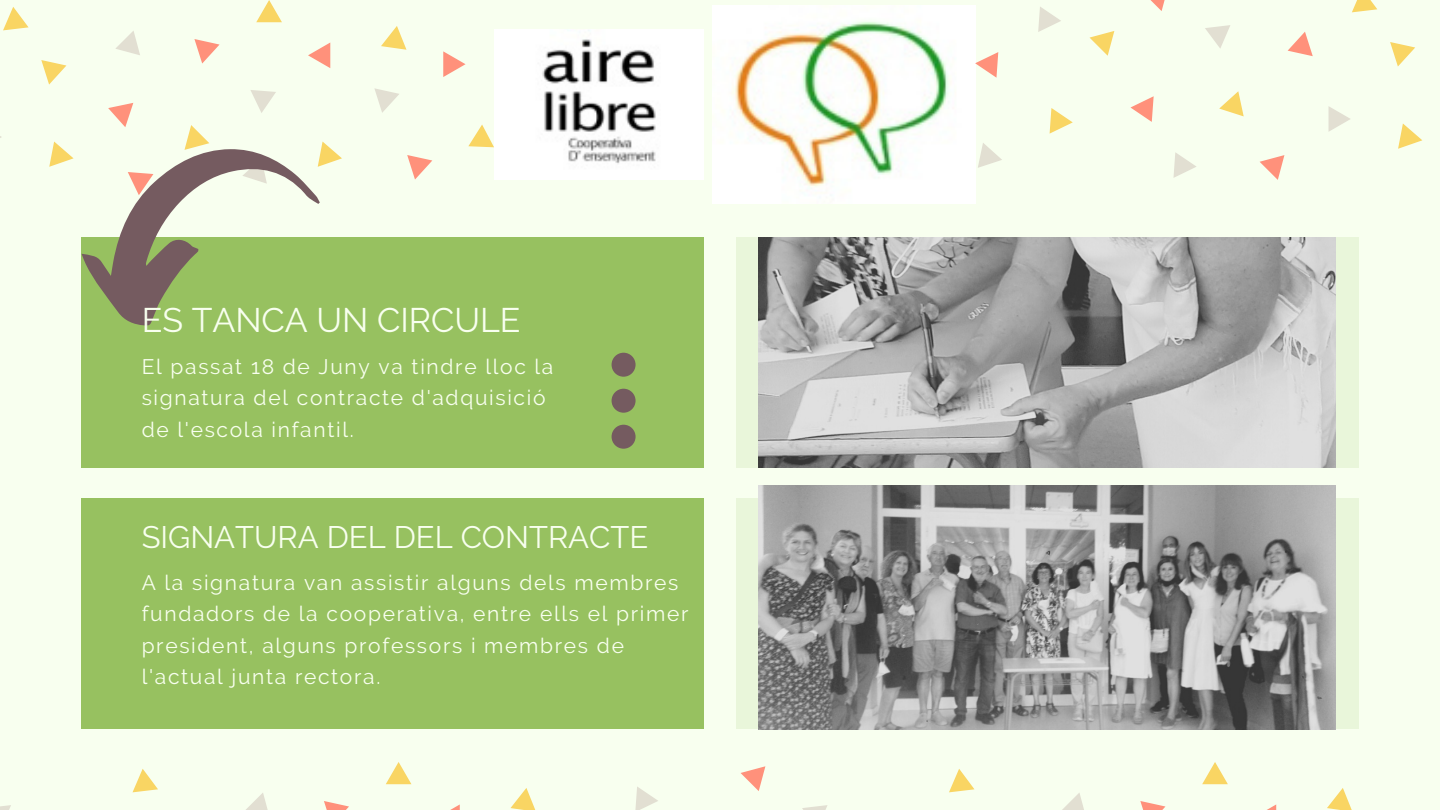
<style>
.page{position:relative;width:1440px;height:810px;background:#f8ffef}
.page>*{position:absolute;margin:0;border:0;box-sizing:border-box;transform-origin:0 0}
.t1{font:34px "Raleway";color:#f8ffef}
.t2{font:31px "Raleway";color:#f8ffef}
.t3{font:21px/31.5px "Raleway";letter-spacing:.08em;color:#f8ffef}
</style>
<div class="page">
<div style="left:81px;top:499px;width:623px;height:230px;background:#97c160"></div>
<div style="left:737px;top:499px;width:622px;height:230px;background:#e9f6da"></div>
<div style="left:81px;top:237px;width:623px;height:231px;background:#97c160"></div>
<div style="left:737px;top:237px;width:622px;height:231px;background:#e9f6da"></div>
<img style="left:713px;top:5px;width:262px;height:199px">
<svg style="left:1131px;top:96px;width:23px;height:26px"></svg>
<svg style="left:975px;top:52px;width:23px;height:26px"></svg>
<svg style="left:1288px;top:32px;width:25px;height:24px"></svg>
<svg style="left:1260px;top:155px;width:24px;height:25px"></svg>
<svg style="left:1150px;top:0;width:15px;height:11px"></svg>
<svg style="left:1090px;top:31px;width:24px;height:25px"></svg>
<svg style="left:1219px;top:91px;width:25px;height:25px"></svg>
<svg style="left:1050px;top:108px;width:23px;height:26px"></svg>
<svg style="left:1390px;top:42px;width:25px;height:25px"></svg>
<svg style="left:1398px;top:124px;width:24px;height:25px"></svg>
<svg style="left:1352px;top:0;width:25px;height:12px"></svg>
<svg style="left:1205px;top:25px;width:25px;height:23px"></svg>
<svg style="left:978px;top:143px;width:24px;height:25px"></svg>
<svg style="left:1329px;top:107px;width:21px;height:24px"></svg>
<svg style="left:1038px;top:7px;width:23px;height:25px"></svg>
<svg style="left:1173px;top:152px;width:23px;height:26px"></svg>
<img style="left:494px;top:29px;width:209px;height:151px">
<svg style="left:194px;top:39px;width:26px;height:25px"></svg>
<svg style="left:308px;top:43px;width:22px;height:25px"></svg>
<svg style="left:443px;top:51px;width:23px;height:26px"></svg>
<svg style="left:407px;top:155px;width:25px;height:25px"></svg>
<svg style="left:41px;top:60px;width:25px;height:25px"></svg>
<svg style="left:256px;top:0;width:26px;height:22px"></svg>
<svg style="left:381px;top:26px;width:25px;height:24px"></svg>
<svg style="left:468px;top:125px;width:26px;height:22px"></svg>
<svg style="left:49px;top:142px;width:25px;height:25px"></svg>
<svg style="left:3px;top:7px;width:26px;height:23px"></svg>
<svg style="left:375px;top:88px;width:24px;height:25px"></svg>
<svg style="left:116px;top:31px;width:24px;height:24px"></svg>
<svg style="left:741px;top:766px;width:24px;height:25px"></svg>
<svg style="left:1140px;top:801px;width:25px;height:9px"></svg>
<svg style="left:1267px;top:804px;width:9px;height:6px"></svg>
<svg style="left:1202px;top:762px;width:26px;height:22px"></svg>
<svg style="left:1327px;top:788px;width:25px;height:22px"></svg>
<svg style="left:949px;top:769px;width:25px;height:23px"></svg>
<svg style="left:802px;top:805px;width:25px;height:5px"></svg>
<svg style="left:635px;top:787px;width:23px;height:23px"></svg>
<svg style="left:1062px;top:793px;width:22px;height:17px"></svg>
<svg style="left:324px;top:801px;width:25px;height:9px"></svg>
<svg style="left:450px;top:804px;width:10px;height:6px"></svg>
<svg style="left:386px;top:762px;width:25px;height:22px"></svg>
<svg style="left:511px;top:788px;width:25px;height:22px"></svg>
<svg style="left:133px;top:769px;width:25px;height:23px"></svg>
<svg style="left:0;top:805px;width:11px;height:5px"></svg>
<svg style="left:246px;top:793px;width:22px;height:17px"></svg>
<img style="left:759px;top:486px;width:577px;height:243px">
<img style="left:759px;top:237px;width:577px;height:231px">
<svg style="left:81px;top:90px;width:261px;height:236px"></svg>
<svg style="left:612px;top:353px;width:24px;height:96px"></svg>
<p class="t1" style="left:142px;top:300px;width:380px">ES TANCA UN CIRCULE</p>
<p class="t3" style="left:142px;top:350px;width:413px">El passat 18 de Juny va tindre lloc la signatura del contracte d'adquisició de l'escola infantil.</p>
<p class="t2" style="left:142px;top:519px;width:508px">SIGNATURA DEL DEL CONTRACTE</p>
<p class="t3" style="left:142px;top:567px;width:548px">A la signatura van assistir alguns dels membres fundadors de la cooperativa, entre ells el primer president, alguns professors i membres de l'actual junta rectora.</p>
</div>
